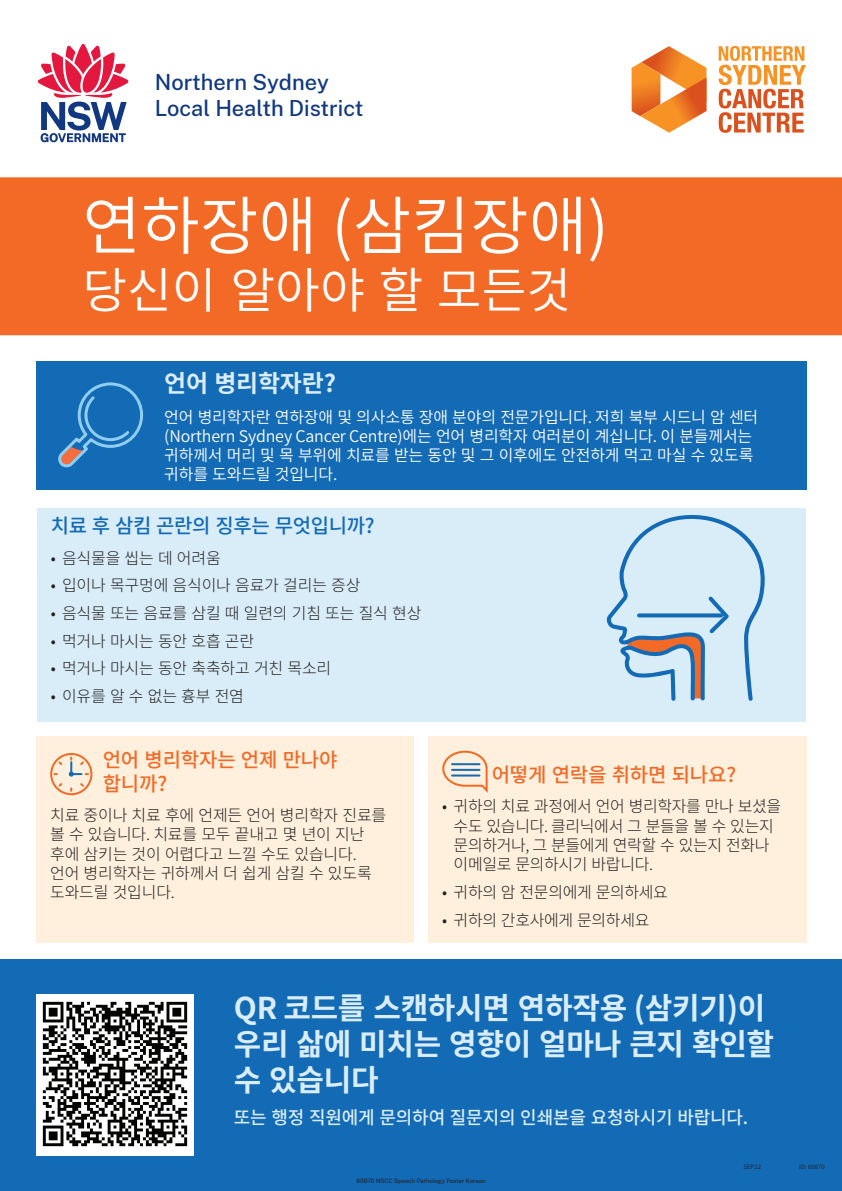
<style>
.page{position:relative;width:842px;height:1191px;background:#fff}
.page>*{position:absolute;margin:0;border:0;box-sizing:border-box;transform-origin:0 0}
.t1{font:63.8px "Source Han Sans KR";color:#fff}
.t2{font:48.7px "Source Han Sans KR";color:#fff}
.t3{font:700 30px/36px "Source Han Sans KR";letter-spacing:-.01em;color:#d9edf9}
.t4{font:700 24px "Source Han Sans KR";letter-spacing:-.01em;color:#d9edf9}
.t5{font:500 21.8px/25.2px "Public Sans";color:#113880}
.t6{font:500 20px/24px "Source Han Sans KR";letter-spacing:-.01em;color:#f36a27}
.t7{font:500 20px "Source Han Sans KR";letter-spacing:-.02em;color:#136ab5}
.t8{font:500 18px "Source Han Sans KR";letter-spacing:-.01em;color:#d9edf9}
.t9{font:300 16px/19.2px "Source Han Sans KR";letter-spacing:-.01em;color:#231f20}
.t10{font:16px/19.2px "Source Han Sans KR";letter-spacing:-.01em;color:#fff}
.t11{font:6px "Public Sans";letter-spacing:-.005em;color:#231f20}
.t12{font:6px "Source Han Sans KR";color:#231f20}
</style>
<div class="page">
<div style="left:0;top:959px;width:842px;height:232px;background:#136ab5"></div>
<div style="left:36px;top:508px;width:769px;height:213px;background:#d9edf9"></div>
<div style="left:36px;top:361px;width:771px;height:129px;background:#136ab5"></div>
<div style="left:0;top:177px;width:842px;height:158px;background:#f36a27"></div>
<img style="left:36px;top:994px;width:157px;height:161px">
<svg style="left:38px;top:44px;width:90px;height:98px"></svg>
<svg style="left:631px;top:46px;width:76px;height:87px"></svg>
<svg style="left:719px;top:46px;width:87px;height:87px"></svg>
<div style="left:428px;top:736px;width:379px;height:206px;background:#fef0dc"></div>
<svg style="left:442px;top:750px;width:46px;height:43px"></svg>
<div style="left:36px;top:736px;width:377px;height:206px;background:#fef0dc"></div>
<svg style="left:58px;top:382px;width:86px;height:86px"></svg>
<svg style="left:606px;top:514px;width:159px;height:187px"></svg>
<svg style="left:50px;top:753px;width:43px;height:43px"></svg>
<hr style="left:452px;top:763px;width:27px;height:2px;background:#136ab5">
<hr style="left:452px;top:769px;width:27px;height:2px;background:#136ab5">
<hr style="left:452px;top:774px;width:27px;height:2px;background:#136ab5">
<h3 class="t5" style="left:155px;top:69px;width:210px">Northern Sydney<br>Local Health District</h3>
<h1 class="t1" style="left:82px;top:190px;width:528px">연하장애 (삼킴장애)</h1>
<h2 class="t2" style="left:82px;top:263px;width:490px">당신이 알아야 할 모든것</h2>
<h3 class="t4" style="left:164px;top:370px;width:173px">언어 병리학자란?</h3>
<p class="t10" style="left:164px;top:407px;width:595px">언어 병리학자란 연하장애 및 의사소통 장애 분야의 전문가입니다. 저희 북부 시드니 암 센터 (Northern Sydney Cancer Centre)에는 언어 병리학자 여러분이 계십니다. 이 분들께서는 귀하께서 머리 및 목 부위에 치료를 받는 동안 및 그 이후에도 안전하게 먹고 마실 수 있도록 귀하를 도와드릴 것입니다.</p>
<p class="t7" style="left:51px;top:514px;width:325px">치료 후 삼킴 곤란의 징후는 무엇입니까?</p>
<p class="t9" style="left:51px;top:548px;width:172px">• 음식물을 씹는 데 어려움</p>
<p class="t9" style="left:51px;top:576px;width:311px">• 입이나 목구멍에 음식이나 음료가 걸리는 증상</p>
<p class="t9" style="left:51px;top:604px;width:372px">• 음식물 또는 음료를 삼킬 때 일련의 기침 또는 질식 현상</p>
<p class="t9" style="left:51px;top:631px;width:205px">• 먹거나 마시는 동안 호흡 곤란</p>
<p class="t9" style="left:51px;top:659px;width:282px">• 먹거나 마시는 동안 축축하고 거친 목소리</p>
<p class="t9" style="left:51px;top:687px;width:195px">• 이유를 알 수 없는 흉부 전염</p>
<p class="t6" style="left:103px;top:747px;width:236px">언어 병리학자는 언제 만나야 합니까?</p>
<p class="t9" style="left:50px;top:806px;width:338px">치료 중이나 치료 후에 언제든 언어 병리학자 진료를 볼 수 있습니다. 치료를 모두 끝내고 몇 년이 지난 후에 삼키는 것이 어렵다고 느낄 수도 있습니다. 언어 병리학자는 귀하께서 더 쉽게 삼킬 수 있도록 도와드릴 것입니다.</p>
<p class="t6" style="left:492px;top:763px;width:246px">어떻게 연락을 취하면 되나요?</p>
<p class="t9" style="left:454px;top:797px;width:329px;text-indent:-11px">• 귀하의 치료 과정에서 언어 병리학자를 만나 보셨을 수도 있습니다. 클리닉에서 그 분들을 볼 수 있는지 문의하거나, 그 분들에게 연락할 수 있는지 전화나 이메일로 문의하시기 바랍니다.</p>
<p class="t9" style="left:442px;top:882px;width:227px">• 귀하의 암 전문의에게 문의하세요</p>
<p class="t9" style="left:442px;top:910px;width:209px">• 귀하의 간호사에게 문의하세요</p>
<h3 class="t3" style="left:234px;top:990px;width:542px">QR 코드를 스캔하시면 연하작용 (삼키기)이 우리 삶에 미치는 영향이 얼마나 큰지 확인할 수 있습니다</h3>
<p class="t8" style="left:234px;top:1106px;width:516px">또는 행정 직원에게 문의하여 질문지의 인쇄본을 요청하시기 바랍니다.</p>
<p class="t12" style="left:743px;top:1163px;width:19px">SEP22</p>
<p class="t12" style="left:799px;top:1163px;width:27px">ID: 60870</p>
<p class="t11" style="left:356px;top:1176px;width:131px">60870 NSCC Speech Pathology Poster Korean</p>
</div>
